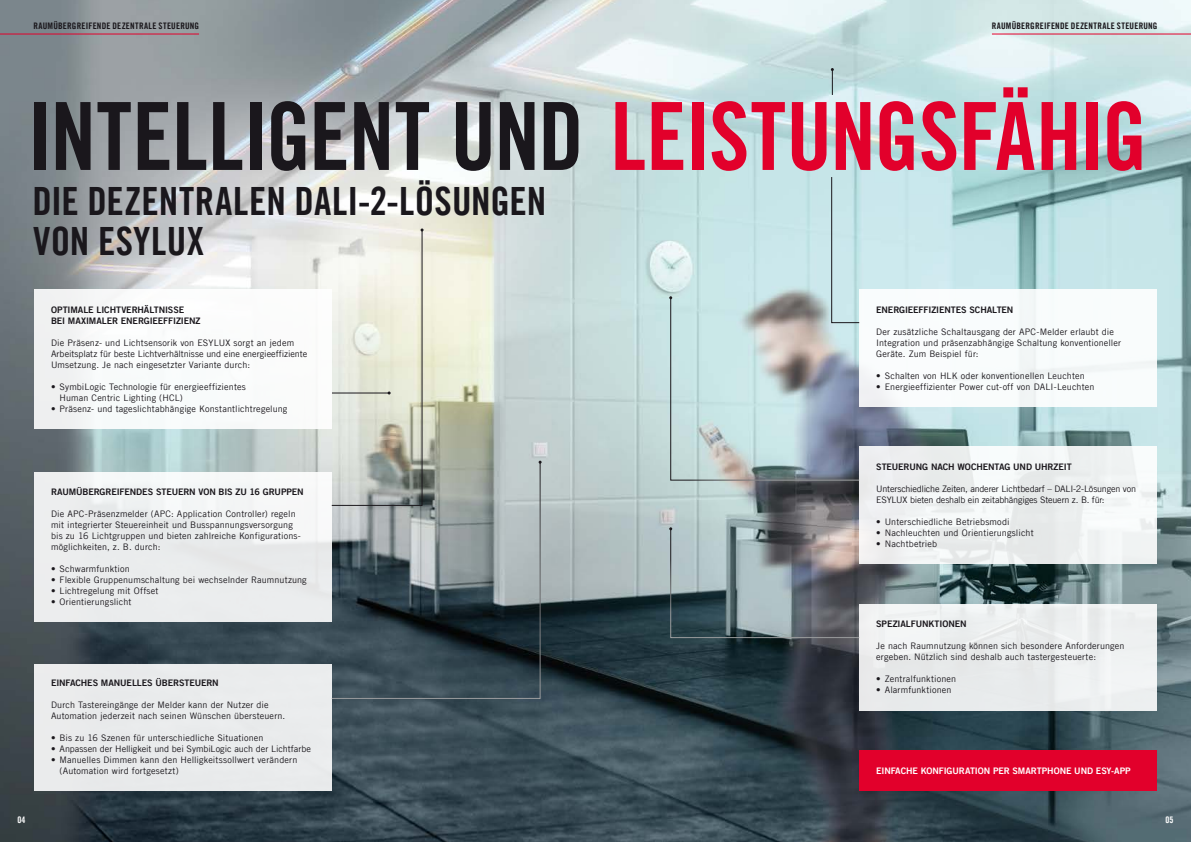
<style>
.page{position:relative;width:1191px;height:842px;background:#fff}
.page>*{position:absolute;margin:0;border:0;box-sizing:border-box;transform-origin:0 0}
.t1{font:94px "Trade Gothic LT Com Bd Cn 20";letter-spacing:-.01em;color:#1a171c}
.t2{font:39px/39.7px "Trade Gothic LT Com Bd Cn 20";letter-spacing:.005em;color:#1a171c}
.t3{font:9px/11px "Trade Gothic LT Com";letter-spacing:.01em;color:#1a171c}
.t4{font:9px/11px "Trade Gothic LT Com Bd 2";letter-spacing:-.015em;color:#1a171c}
.t5{font:9px/11px "Trade Gothic LT Com";letter-spacing:-.02em;color:#1a171c}
.t6{font:9px "Trade Gothic LT Com Bd Cn 20";letter-spacing:.02em;color:#1a171c}
.t7{font:9px "Trade Gothic LT Com Bd 2";letter-spacing:-.01em;color:#fff}
.t8{font:9px "Trade Gothic LT Com Bd Cn 20";color:#fff}
.s1{color:#e2002b}
</style>
<div class="page">
<img style="left:0;top:0;width:1191px;height:842px">
<div style="left:34px;top:289px;width:298px;height:139px;background:#fff"></div>
<div style="left:34px;top:472px;width:298px;height:149px;background:#ebedee"></div>
<div style="left:34px;top:665px;width:298px;height:126px;background:#e9ebec"></div>
<div style="left:859px;top:446px;width:298px;height:118px;background:#eef0f1"></div>
<div style="left:859px;top:289px;width:298px;height:117px;background:#fff"></div>
<div style="left:859px;top:604px;width:298px;height:106px;background:#ebeeee"></div>
<div style="left:859px;top:750px;width:298px;height:41px;background:#e2002b"></div>
<svg style="left:669px;top:527px;width:191px;height:111px;background:#7e898e"></svg>
<svg style="left:331px;top:461px;width:210px;height:238px;background:#626f74"></svg>
<hr style="left:0;top:34px;width:199px;height:1px;background:#e2002b">
<hr style="left:992px;top:34px;width:199px;height:1px;background:#e2002b">
<svg style="left:831px;top:68px;width:3px;height:27px"></svg>
<svg style="left:669px;top:176px;width:191px;height:305px;background:#bad0d3"></svg>
<svg style="left:331px;top:228px;width:92px;height:278px;background:#d9dacf"></svg>
<p class="t6" style="left:33px;top:20px;width:167px">RAUMÜBERGREIFENDE DEZENTRALE STEUERUNG</p>
<p class="t6" style="left:991px;top:20px;width:167px">RAUMÜBERGREIFENDE DEZENTRALE STEUERUNG</p>
<h1 class="t1" style="left:28px;top:79px;width:1121px">INTELLIGENT UND <span class="s1">LEISTUNGSFÄHIG</span></h1>
<h2 class="t2" style="left:32px;top:181px;width:515px">DIE DEZENTRALEN DALI-2-LÖSUNGEN<br>VON ESYLUX</h2>
<p class="t4" style="left:51px;top:304px;width:151px">OPTIMALE LICHTVERHÄLTNISSE<br>BEI MAXIMALER ENERGIEEFFIZIENZ</p>
<p class="t3" style="left:51px;top:337px;width:258px">Die Präsenz- und Lichtsensorik von ESYLUX sorgt an jedem<br>Arbeitsplatz für beste Lichtverhältnisse und eine energieeffiziente<br>Umsetzung. Je nach eingesetzter Variante durch:</p>
<p class="t3" style="left:60px;top:381px;width:188px;text-indent:-9px">• SymbiLogic Technologie für energieeffizientes<br>Human Centric Lighting (HCL)</p>
<p class="t3" style="left:51px;top:403px;width:238px">• Präsenz- und tageslichtabhängige Konstantlichtregelung</p>
<p class="t4" style="left:51px;top:486px;width:254px">RAUMÜBERGREIFENDES STEUERN VON BIS ZU 16 GRUPPEN</p>
<p class="t3" style="left:51px;top:508px;width:250px">Die APC-Präsenzmelder (APC: Application Controller) regeln mit integrierter Steuereinheit und Busspannungsversorgung bis zu 16 Lichtgruppen und bieten zahlreiche Konfigurations&shy;möglichkeiten, z. B. durch:</p>
<p class="t3" style="left:51px;top:563px;width:80px">• Schwarmfunktion</p>
<p class="t3" style="left:51px;top:574px;width:257px">• Flexible Gruppenumschaltung bei wechselnder Raumnutzung</p>
<p class="t3" style="left:51px;top:585px;width:109px">• Lichtregelung mit Offset</p>
<p class="t3" style="left:51px;top:596px;width:82px">• Orientierungslicht</p>
<p class="t4" style="left:51px;top:677px;width:169px">EINFACHES MANUELLES ÜBERSTEUERN</p>
<p class="t3" style="left:51px;top:699px;width:236px">Durch Tastereingänge der Melder kann der Nutzer die<br>Automation jederzeit nach seinen Wünschen übersteuern.</p>
<p class="t3" style="left:51px;top:732px;width:214px">• Bis zu 16 Szenen für unterschiedliche Situationen</p>
<p class="t3" style="left:51px;top:743px;width:261px">• Anpassen der Helligkeit und bei SymbiLogic auch der Lichtfarbe</p>
<p class="t3" style="left:60px;top:754px;width:239px;text-indent:-9px">• Manuelles Dimmen kann den Helligkeitssollwert verändern (Automation wird fortgesetzt)</p>
<p class="t4" style="left:876px;top:304px;width:139px">ENERGIEEFFIZIENTES SCHALTEN</p>
<p class="t3" style="left:876px;top:326px;width:246px">Der zusätzliche Schaltausgang der APC-Melder erlaubt die<br>Integration und präsenzabhängige Schaltung konventioneller<br>Geräte. Zum Beispiel für:</p>
<p class="t3" style="left:876px;top:370px;width:210px">• Schalten von HLK oder konventionellen Leuchten</p>
<p class="t3" style="left:876px;top:381px;width:220px">• Energieeffizienter Power cut-off von DALI-Leuchten</p>
<p class="t4" style="left:876px;top:461px;width:197px">STEUERUNG NACH WOCHENTAG UND UHRZEIT</p>
<p class="t5" style="left:876px;top:483px;width:261px">Unterschiedliche Zeiten, anderer Lichtbedarf – DALI-2-Lösungen von<br>ESYLUX bieten deshalb ein zeitabhängiges Steuern z. B. für:</p>
<p class="t3" style="left:876px;top:516px;width:135px">• Unterschiedliche Betriebsmodi</p>
<p class="t3" style="left:876px;top:527px;width:159px">• Nachleuchten und Orientierungslicht</p>
<p class="t3" style="left:876px;top:538px;width:62px">• Nachtbetrieb</p>
<p class="t4" style="left:876px;top:619px;width:92px">SPEZIALFUNKTIONEN</p>
<p class="t3" style="left:876px;top:641px;width:250px">Je nach Raumnutzung können sich besondere Anforderungen ergeben. Nützlich sind deshalb auch tastergesteuerte:</p>
<p class="t3" style="left:876px;top:674px;width:81px">• Zentralfunktionen</p>
<p class="t3" style="left:876px;top:685px;width:77px">• Alarmfunktionen</p>
<p class="t7" style="left:876px;top:765px;width:256px">EINFACHE KONFIGURATION PER SMARTPHONE UND ESY-APP</p>
<p class="t8" style="left:18px;top:814px;width:9px">04</p>
<p class="t8" style="left:1165px;top:814px;width:9px">05</p>
</div>
